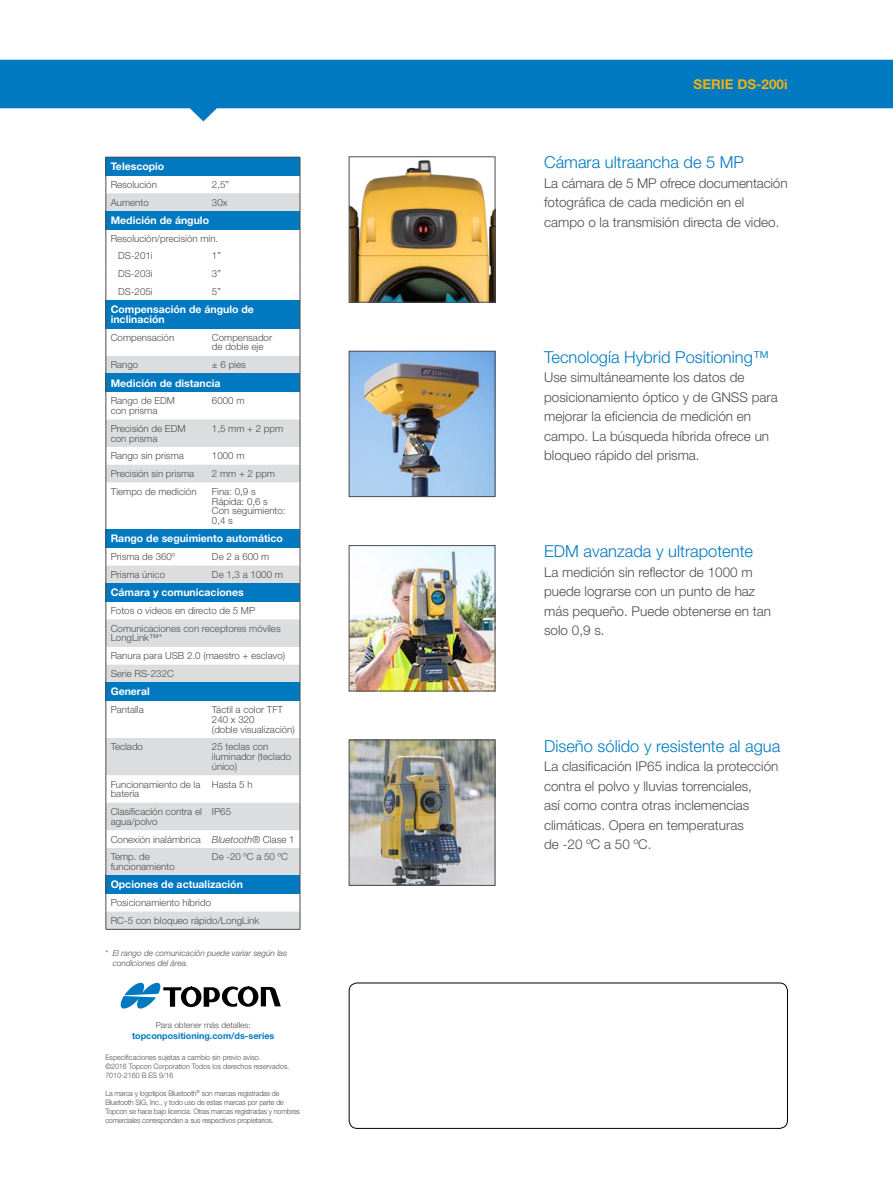
<style>
.page{position:relative;width:893px;height:1188px;background:#fff}
.page>*{position:absolute;margin:0;border:0;box-sizing:border-box;transform-origin:0 0}
.t1{font:300 16.5px "Helvetica Neue LT Std";color:#0079c1}
.t2{font:300 13.5px/19.5px "Helvetica Neue LT Std";color:#4d4d4f}
.t3{font:700 13.5px "Helvetica Neue LT Std";color:#eeb111}
.t4{font:700 10.5px/9.8px "Helvetica Neue LT Std";color:#fff}
.t5{font:300 9.75px/9.8px "Helvetica Neue LT Std";color:#4d4d4f}
.t6{font:700 9px "Helvetica Neue LT Std";color:#0079c1}
.t7{font:italic 300 8.25px/9.9px "Helvetica Neue LT Std";color:#4d4d4f}
.t8{font:300 8.25px "Helvetica Neue LT Std";color:#4d4d4f}
.t9{font:300 7.5px/9px "Helvetica Neue LT Std";letter-spacing:-.02em;color:#4d4d4f;scale:.95 1}
.t10{font:300 7.5px/9px "Helvetica Neue LT Std";color:#4d4d4f;scale:.95 1}
.s1{font-style:italic}
</style>
<div class="page">
<svg style="left:0;top:60px;width:893px;height:61px;fill:#0079c1"></svg>
<div style="left:349px;top:983px;width:439px;height:146px;border:1px solid #000;border-radius:8px"></div>
<svg style="left:120px;top:983px;width:161px;height:26px"></svg>
<img style="left:351px;top:160px;width:142px;height:140px">
<div style="left:349px;top:157px;width:146px;height:145px;border:1px solid #4d4d4f"></div>
<img style="left:351px;top:547px;width:142px;height:142px">
<div style="left:349px;top:545px;width:146px;height:146px;border:1px solid #4d4d4f"></div>
<img style="left:351px;top:742px;width:142px;height:142px">
<div style="left:349px;top:740px;width:146px;height:146px;border:1px solid #4d4d4f"></div>
<div style="left:106px;top:157px;width:194px;height:18px;background:#0079c1"></div>
<svg style="left:107px;top:193px;width:193px;height:736px"></svg>
<div style="left:106px;top:211px;width:194px;height:18px;background:#0079c1"></div>
<div style="left:106px;top:300px;width:194px;height:28px;background:#0079c1"></div>
<div style="left:106px;top:374px;width:194px;height:18px;background:#0079c1"></div>
<div style="left:106px;top:529px;width:194px;height:19px;background:#0079c1"></div>
<div style="left:106px;top:583px;width:194px;height:19px;background:#0079c1"></div>
<div style="left:106px;top:682px;width:194px;height:19px;background:#0079c1"></div>
<div style="left:106px;top:876px;width:194px;height:18px;background:#0079c1"></div>
<hr style="left:106px;top:157px;width:101px;height:1px;background:#4d4d4f">
<hr style="left:207px;top:157px;width:93px;height:1px;background:#4d4d4f">
<svg style="left:106px;top:157px;width:1px;height:325px"></svg>
<svg style="left:300px;top:157px;width:1px;height:325px"></svg>
<hr style="left:106px;top:482px;width:1px;height:47px;background:#4d4d4f">
<hr style="left:300px;top:482px;width:1px;height:47px;background:#4d4d4f">
<svg style="left:300px;top:529px;width:1px;height:172px"></svg>
<svg style="left:106px;top:529px;width:1px;height:172px"></svg>
<hr style="left:106px;top:701px;width:1px;height:37px;background:#4d4d4f">
<hr style="left:300px;top:701px;width:1px;height:37px;background:#4d4d4f">
<hr style="left:106px;top:738px;width:1px;height:37px;background:#4d4d4f">
<hr style="left:300px;top:738px;width:1px;height:37px;background:#4d4d4f">
<svg style="left:300px;top:775px;width:1px;height:154px"></svg>
<svg style="left:106px;top:775px;width:1px;height:154px"></svg>
<hr style="left:106px;top:929px;width:101px;height:1px;background:#4d4d4f">
<hr style="left:207px;top:929px;width:93px;height:1px;background:#4d4d4f">
<img style="left:351px;top:353px;width:142px;height:142px">
<div style="left:349px;top:351px;width:146px;height:146px;border:1px solid #4d4d4f"></div>
<p class="t4" style="left:111px;top:161px;width:55px">Telescopio</p>
<p class="t5" style="left:111px;top:179px;width:48px">Resolución</p>
<p class="t5" style="left:212px;top:179px;width:19px">2,5”</p>
<p class="t5" style="left:111px;top:197px;width:40px">Aumento</p>
<p class="t5" style="left:212px;top:197px;width:17px">30x</p>
<p class="t4" style="left:111px;top:215px;width:100px">Medición de ángulo</p>
<p class="t5" style="left:118px;top:229px;width:102px;line-height:17.7px;text-indent:-7px">Resolución/precisión mín.<br>DS-201i</p>
<p class="t5" style="left:212px;top:251px;width:11px">1”</p>
<p class="t5" style="left:118px;top:269px;width:36px">DS-203i</p>
<p class="t5" style="left:212px;top:269px;width:11px">3”</p>
<p class="t5" style="left:118px;top:286px;width:36px">DS-205i</p>
<p class="t5" style="left:212px;top:286px;width:11px">5”</p>
<p class="t4" style="left:111px;top:304px;width:145px">Compensación de ángulo de inclinación</p>
<p class="t5" style="left:111px;top:332px;width:65px">Compensación</p>
<p class="t5" style="left:212px;top:332px;width:62px">Compensador de doble eje</p>
<p class="t5" style="left:111px;top:360px;width:29px">Rango</p>
<p class="t5" style="left:212px;top:360px;width:35px">± 6 pies</p>
<p class="t4" style="left:111px;top:378px;width:111px">Medición de distancia</p>
<p class="t5" style="left:111px;top:396px;width:66px">Rango de EDM con prisma</p>
<p class="t5" style="left:212px;top:396px;width:34px">6000 m</p>
<p class="t5" style="left:111px;top:423px;width:76px">Precisión de EDM con prisma</p>
<p class="t5" style="left:212px;top:423px;width:73px">1,5 mm + 2 ppm</p>
<p class="t5" style="left:111px;top:451px;width:75px">Rango sin prisma</p>
<p class="t5" style="left:212px;top:451px;width:34px">1000 m</p>
<p class="t5" style="left:111px;top:469px;width:85px">Precisión sin prisma</p>
<p class="t5" style="left:212px;top:469px;width:65px">2 mm + 2 ppm</p>
<p class="t5" style="left:111px;top:486px;width:87px">Tiempo de medición</p>
<p class="t5" style="left:212px;top:486px;width:75px">Fina: 0,9 s<br>Rápida: 0,6 s<br>Con seguimiento:<br>0,4 s</p>
<p class="t4" style="left:111px;top:534px;width:174px">Rango de seguimiento automático</p>
<p class="t5" style="left:111px;top:552px;width:66px">Prisma de 360º</p>
<p class="t5" style="left:212px;top:552px;width:59px">De 2 a 600 m</p>
<p class="t5" style="left:111px;top:569px;width:56px">Prisma único</p>
<p class="t5" style="left:212px;top:569px;width:72px">De 1,3 a 1000 m</p>
<p class="t4" style="left:111px;top:587px;width:134px">Cámara y comunicaciones</p>
<p class="t5" style="left:111px;top:601px;width:171px;line-height:17.7px">Fotos o videos en directo de 5 MP<br>Comunicaciones con receptores móviles</p>
<p class="t5" style="left:111px;top:629px;width:176px;line-height:17.7px">LongLink™*<br>Ranura para USB 2.0 (maestro + esclavo)<br>Serie RS-232C</p>
<p class="t4" style="left:111px;top:686px;width:41px">General</p>
<p class="t5" style="left:111px;top:705px;width:35px">Pantalla</p>
<p class="t5" style="left:212px;top:705px;width:84px">Táctil a color TFT<br>240 x 320<br>(doble visualización)</p>
<p class="t5" style="left:111px;top:742px;width:34px">Teclado</p>
<p class="t5" style="left:212px;top:742px;width:81px">25 teclas con iluminador (teclado único)</p>
<p class="t5" style="left:111px;top:779px;width:91px">Funcionamiento de la batería</p>
<p class="t5" style="left:212px;top:779px;width:42px">Hasta 5 h</p>
<p class="t5" style="left:111px;top:807px;width:93px">Clasificación contra el agua/polvo</p>
<p class="t5" style="left:212px;top:807px;width:21px">IP65</p>
<p class="t5" style="left:111px;top:830px;width:185px;line-height:17.7px">Conexión inalámbrica <span class="s1">Bluetooth</span>® Clase 1<br>Temp. de</p>
<p class="t5" style="left:111px;top:862px;width:66px">funcionamiento</p>
<p class="t5" style="left:212px;top:852px;width:77px">De -20 ºC a 50 ºC</p>
<p class="t4" style="left:111px;top:880px;width:134px">Opciones de actualización</p>
<p class="t5" style="left:111px;top:894px;width:150px;line-height:17.7px">Posicionamiento híbrido<br>RC-5 con bloqueo rápido/LongLink</p>
<p class="t7" style="left:113px;top:948px;width:176px;text-indent:-7px">* El rango de comunicación puede variar según las condiciones del área.</p>
<p class="t8" style="left:156px;top:1020px;width:97px">Para obtener más detalles:</p>
<p class="t6" style="left:132px;top:1030px;width:144px">topconpositioning.com/ds-series</p>
<p class="t10" style="left:105px;top:1052px;width:195px">Especificaciones sujetas a cambio sin previo aviso.<br>©2016 Topcon Corporation Todos los derechos reservados.<br>7010-2160 B ES 9/16</p>
<p class="t9" style="left:105px;top:1088px;width:206px">La marca y logotipos Bluetooth<sup>®</sup> son marcas registradas de Bluetooth SIG, Inc., y todo uso de estas marcas por parte de Topcon se hace bajo licencia. Otras marcas registradas y nombres comerciales corresponden a sus respectivos propietarios.</p>
<h2 class="t3" style="left:694px;top:75px;width:96px">SERIE DS-200i</h2>
<h1 class="t1" style="left:544px;top:152px;width:201px">Cámara ultraancha de 5 MP</h1>
<h2 class="t2" style="left:544px;top:173px;width:245px">La cámara de 5 MP ofrece documentación fotográfica de cada medición en el campo o la transmisión directa de video.</h2>
<h1 class="t1" style="left:544px;top:347px;width:227px">Tecnología Hybrid Positioning™</h1>
<h2 class="t2" style="left:544px;top:367px;width:235px">Use simultáneamente los datos de posicionamiento óptico y de GNSS para mejorar la eficiencia de medición en campo. La búsqueda híbrida ofrece un bloqueo rápido del prisma.</h2>
<h1 class="t1" style="left:544px;top:541px;width:211px">EDM avanzada y ultrapotente</h1>
<h2 class="t2" style="left:544px;top:562px;width:229px">La medición sin reflector de 1000 m puede lograrse con un punto de haz más pequeño. Puede obtenerse en tan solo 0,9 s.</h2>
<h1 class="t1" style="left:544px;top:736px;width:238px">Diseño sólido y resistente al agua</h1>
<h2 class="t2" style="left:544px;top:756px;width:236px">La clasificación IP65 indica la protección contra el polvo y lluvias torrenciales,<br>así como contra otras inclemencias climáticas. Opera en temperaturas<br>de -20 ºC a 50 ºC.</h2>
</div>
